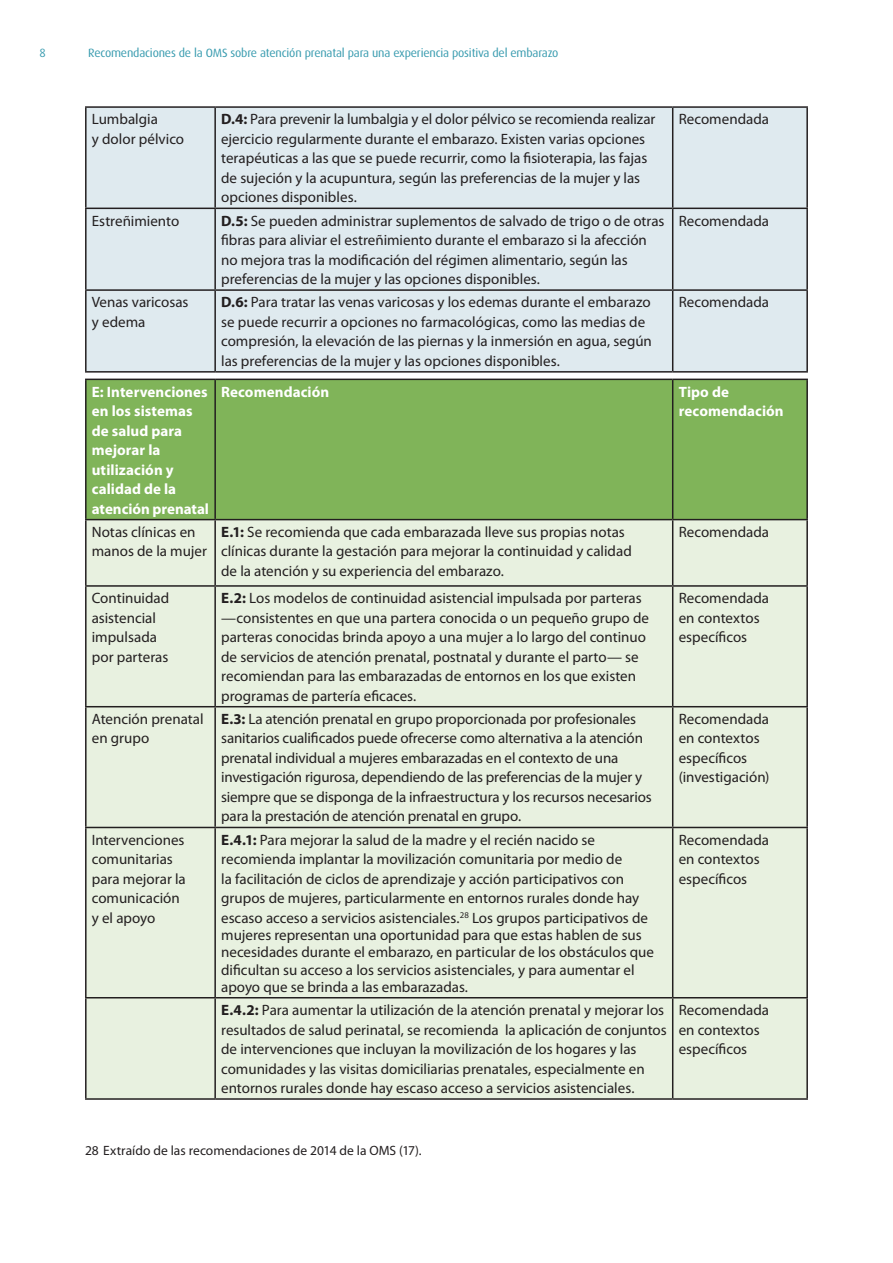
<style>
.page{position:relative;width:893px;height:1263px;background:#fff}
.page>*{position:absolute;margin:0;border:0;box-sizing:border-box;transform-origin:0 0}
.t1{font:15px/19.5px "Myriad Pro";color:#231f20}
.t2{font:700 15px/19.5px "Myriad Pro";letter-spacing:.005em;color:#fff}
.Footnote_text{font:13.5px "Myriad Pro";letter-spacing:.005em;color:#231f20}
.t3{font:12px "Dax Pro";letter-spacing:-.015em;color:#369aae}
.s1{font-weight:700}
</style>
<div class="page">
<div style="left:87px;top:108px;width:719px;height:263px;background:#dfeaef"></div>
<hr style="left:85px;top:106px;width:130px;height:2px;background:#231f20">
<hr style="left:85px;top:108px;width:2px;height:100px;background:#231f20">
<hr style="left:215px;top:106px;width:458px;height:2px;background:#231f20">
<hr style="left:214px;top:108px;width:2px;height:100px;background:#231f20">
<hr style="left:673px;top:106px;width:135px;height:2px;background:#231f20">
<hr style="left:672px;top:108px;width:1px;height:100px;background:#231f20">
<hr style="left:806px;top:108px;width:2px;height:100px;background:#231f20">
<hr style="left:85px;top:208px;width:130px;height:1px;background:#231f20">
<hr style="left:85px;top:209px;width:2px;height:80px;background:#231f20">
<hr style="left:215px;top:208px;width:458px;height:1px;background:#231f20">
<hr style="left:214px;top:209px;width:2px;height:80px;background:#231f20">
<hr style="left:673px;top:208px;width:135px;height:1px;background:#231f20">
<hr style="left:672px;top:209px;width:1px;height:80px;background:#231f20">
<hr style="left:806px;top:209px;width:2px;height:80px;background:#231f20">
<hr style="left:85px;top:289px;width:130px;height:2px;background:#231f20">
<hr style="left:85px;top:291px;width:2px;height:80px;background:#231f20">
<hr style="left:215px;top:289px;width:458px;height:2px;background:#231f20">
<hr style="left:214px;top:291px;width:2px;height:80px;background:#231f20">
<hr style="left:673px;top:289px;width:135px;height:2px;background:#231f20">
<hr style="left:672px;top:291px;width:1px;height:80px;background:#231f20">
<hr style="left:806px;top:291px;width:2px;height:80px;background:#231f20">
<hr style="left:85px;top:371px;width:130px;height:2px;background:#231f20">
<hr style="left:215px;top:371px;width:458px;height:2px;background:#231f20">
<hr style="left:673px;top:371px;width:135px;height:2px;background:#231f20">
<div style="left:87px;top:380px;width:719px;height:139px;background:#80b459"></div>
<div style="left:87px;top:520px;width:719px;height:578px;background:#e8f1e0"></div>
<hr style="left:85px;top:379px;width:130px;height:1px;background:#231f20">
<hr style="left:85px;top:380px;width:2px;height:139px;background:#231f20">
<hr style="left:215px;top:379px;width:458px;height:1px;background:#231f20">
<hr style="left:214px;top:380px;width:2px;height:139px;background:#231f20">
<hr style="left:673px;top:379px;width:135px;height:1px;background:#231f20">
<hr style="left:672px;top:380px;width:1px;height:139px;background:#231f20">
<hr style="left:806px;top:380px;width:2px;height:139px;background:#231f20">
<hr style="left:85px;top:519px;width:130px;height:1px;background:#231f20">
<hr style="left:85px;top:520px;width:2px;height:65px;background:#231f20">
<hr style="left:215px;top:519px;width:458px;height:1px;background:#231f20">
<hr style="left:214px;top:520px;width:2px;height:65px;background:#231f20">
<hr style="left:673px;top:519px;width:135px;height:1px;background:#231f20">
<hr style="left:672px;top:520px;width:1px;height:65px;background:#231f20">
<hr style="left:806px;top:520px;width:2px;height:65px;background:#231f20">
<hr style="left:85px;top:585px;width:130px;height:2px;background:#231f20">
<hr style="left:85px;top:587px;width:2px;height:119px;background:#231f20">
<hr style="left:215px;top:585px;width:458px;height:2px;background:#231f20">
<hr style="left:214px;top:587px;width:2px;height:119px;background:#231f20">
<hr style="left:673px;top:585px;width:135px;height:2px;background:#231f20">
<hr style="left:672px;top:587px;width:1px;height:119px;background:#231f20">
<hr style="left:806px;top:587px;width:2px;height:119px;background:#231f20">
<hr style="left:85px;top:706px;width:130px;height:1px;background:#231f20">
<hr style="left:85px;top:707px;width:2px;height:120px;background:#231f20">
<hr style="left:215px;top:706px;width:458px;height:1px;background:#231f20">
<hr style="left:214px;top:707px;width:2px;height:120px;background:#231f20">
<hr style="left:673px;top:706px;width:135px;height:1px;background:#231f20">
<hr style="left:672px;top:707px;width:1px;height:120px;background:#231f20">
<hr style="left:806px;top:707px;width:2px;height:120px;background:#231f20">
<hr style="left:85px;top:827px;width:130px;height:1px;background:#231f20">
<hr style="left:85px;top:828px;width:2px;height:169px;background:#231f20">
<hr style="left:215px;top:827px;width:458px;height:1px;background:#231f20">
<hr style="left:214px;top:828px;width:2px;height:169px;background:#231f20">
<hr style="left:673px;top:827px;width:135px;height:1px;background:#231f20">
<hr style="left:672px;top:828px;width:1px;height:169px;background:#231f20">
<hr style="left:806px;top:828px;width:2px;height:169px;background:#231f20">
<hr style="left:85px;top:997px;width:130px;height:1px;background:#231f20">
<hr style="left:85px;top:998px;width:2px;height:100px;background:#231f20">
<hr style="left:215px;top:997px;width:458px;height:1px;background:#231f20">
<hr style="left:214px;top:998px;width:2px;height:100px;background:#231f20">
<hr style="left:673px;top:997px;width:135px;height:1px;background:#231f20">
<hr style="left:672px;top:998px;width:1px;height:100px;background:#231f20">
<hr style="left:806px;top:998px;width:2px;height:100px;background:#231f20">
<hr style="left:85px;top:1098px;width:130px;height:2px;background:#231f20">
<hr style="left:215px;top:1098px;width:458px;height:2px;background:#231f20">
<hr style="left:673px;top:1098px;width:135px;height:2px;background:#231f20">
<p class="t3" style="left:39px;top:45px;width:8px">8</p>
<p class="t3" style="left:88px;top:45px;width:472px">Recomendaciones de la OMS sobre atención prenatal para una experiencia positiva del embarazo</p>
<p class="t1" style="left:92px;top:109px;width:94px">Lumbalgia<br>y dolor pélvico</p>
<p class="t1" style="left:221px;top:109px;width:436px"><span class="s1">D.4:</span> Para prevenir la lumbalgia y el dolor pélvico se recomienda realizar ejercicio regularmente durante el embarazo. Existen varias opciones terapéuticas a las que se puede recurrir, como la fisioterapia, las fajas de sujeción y la acupuntura, según las preferencias de la mujer y las opciones disponibles.</p>
<p class="t1" style="left:679px;top:109px;width:92px">Recomendada</p>
<p class="t1" style="left:92px;top:211px;width:89px">Estreñimiento</p>
<p class="t1" style="left:221px;top:211px;width:445px"><span class="s1">D.5:</span> Se pueden administrar suplementos de salvado de trigo o de otras fibras para aliviar el estreñimiento durante el embarazo si la afección no mejora tras la modificación del régimen alimentario, según las preferencias de la mujer y las opciones disponibles.</p>
<p class="t1" style="left:679px;top:211px;width:92px">Recomendada</p>
<p class="t1" style="left:92px;top:292px;width:98px">Venas varicosas y edema</p>
<p class="t1" style="left:221px;top:292px;width:432px"><span class="s1">D.6:</span> Para tratar las venas varicosas y los edemas durante el embarazo se puede recurrir a opciones no farmacológicas, como las medias de compresión, la elevación de las piernas y la inmersión en agua, según las preferencias de la mujer y las opciones disponibles.</p>
<p class="t1" style="left:679px;top:292px;width:92px">Recomendada</p>
<p class="t2" style="left:92px;top:381px;width:119px">E: Intervenciones en los sistemas de salud para mejorar la utilización y calidad de la atención prenatal</p>
<p class="t2" style="left:221px;top:381px;width:110px">Recomendación</p>
<p class="t2" style="left:679px;top:381px;width:107px">Tipo de recomendación</p>
<p class="t1" style="left:92px;top:522px;width:117px">Notas clínicas en manos de la mujer</p>
<p class="t1" style="left:221px;top:522px;width:412px"><span class="s1">E.1:</span> Se recomienda que cada embarazada lleve sus propias notas clínicas durante la gestación para mejorar la continuidad y calidad de la atención y su experiencia del embarazo.</p>
<p class="t1" style="left:679px;top:522px;width:92px">Recomendada</p>
<p class="t1" style="left:92px;top:588px;width:79px">Continuidad asistencial impulsada por parteras</p>
<p class="t1" style="left:221px;top:588px;width:429px"><span class="s1">E.2:</span> Los modelos de continuidad asistencial impulsada por parteras —consistentes en que una partera conocida o un pequeño grupo de parteras conocidas brinda apoyo a una mujer a lo largo del continuo de servicios de atención prenatal, postnatal y durante el parto— se recomiendan para las embarazadas de entornos en los que existen programas de partería eficaces.</p>
<p class="t1" style="left:679px;top:588px;width:92px">Recomendada en contextos específicos</p>
<p class="t1" style="left:92px;top:709px;width:113px">Atención prenatal en grupo</p>
<p class="t1" style="left:221px;top:709px;width:432px"><span class="s1">E.3:</span> La atención prenatal en grupo proporcionada por profesionales sanitarios cualificados puede ofrecerse como alternativa a la atención prenatal individual a mujeres embarazadas en el contexto de una investigación rigurosa, dependiendo de las preferencias de la mujer y siempre que se disponga de la infraestructura y los recursos necesarios para la prestación de atención prenatal en grupo.</p>
<p class="t1" style="left:679px;top:709px;width:92px">Recomendada en contextos específicos (investigación)</p>
<p class="t1" style="left:92px;top:830px;width:96px">Intervenciones comunitarias para mejorar la comunicación y el apoyo</p>
<p class="t1" style="left:221px;top:830px;width:428px"><span class="s1">E.4.1:</span> Para mejorar la salud de la madre y el recién nacido se recomienda implantar la movilización comunitaria por medio de<br>la facilitación de ciclos de aprendizaje y acción participativos con grupos de mujeres, particularmente en entornos rurales donde hay escaso acceso a servicios asistenciales.<sup>28</sup> Los grupos participativos de</p>
<p class="t1" style="left:221px;top:926px;width:434px;line-height:17.2px">mujeres representan una oportunidad para que estas hablen de sus necesidades durante el embarazo, en particular de los obstáculos que dificultan su acceso a los servicios asistenciales, y para aumentar el apoyo que se brinda a las embarazadas.</p>
<p class="t1" style="left:679px;top:830px;width:92px">Recomendada en contextos específicos</p>
<p class="t1" style="left:221px;top:1000px;width:447px"><span class="s1">E.4.2:</span> Para aumentar la utilización de la atención prenatal y mejorar los resultados de salud perinatal, se recomienda la aplicación de conjuntos de intervenciones que incluyan la movilización de los hogares y las comunidades y las visitas domiciliarias prenatales, especialmente en entornos rurales donde hay escaso acceso a servicios asistenciales.</p>
<p class="t1" style="left:679px;top:1000px;width:92px">Recomendada en contextos específicos</p>
<p class="Footnote_text" style="left:85px;top:1142px;width:338px">28 Extraído de las recomendaciones de 2014 de la OMS (17).</p>
</div>
